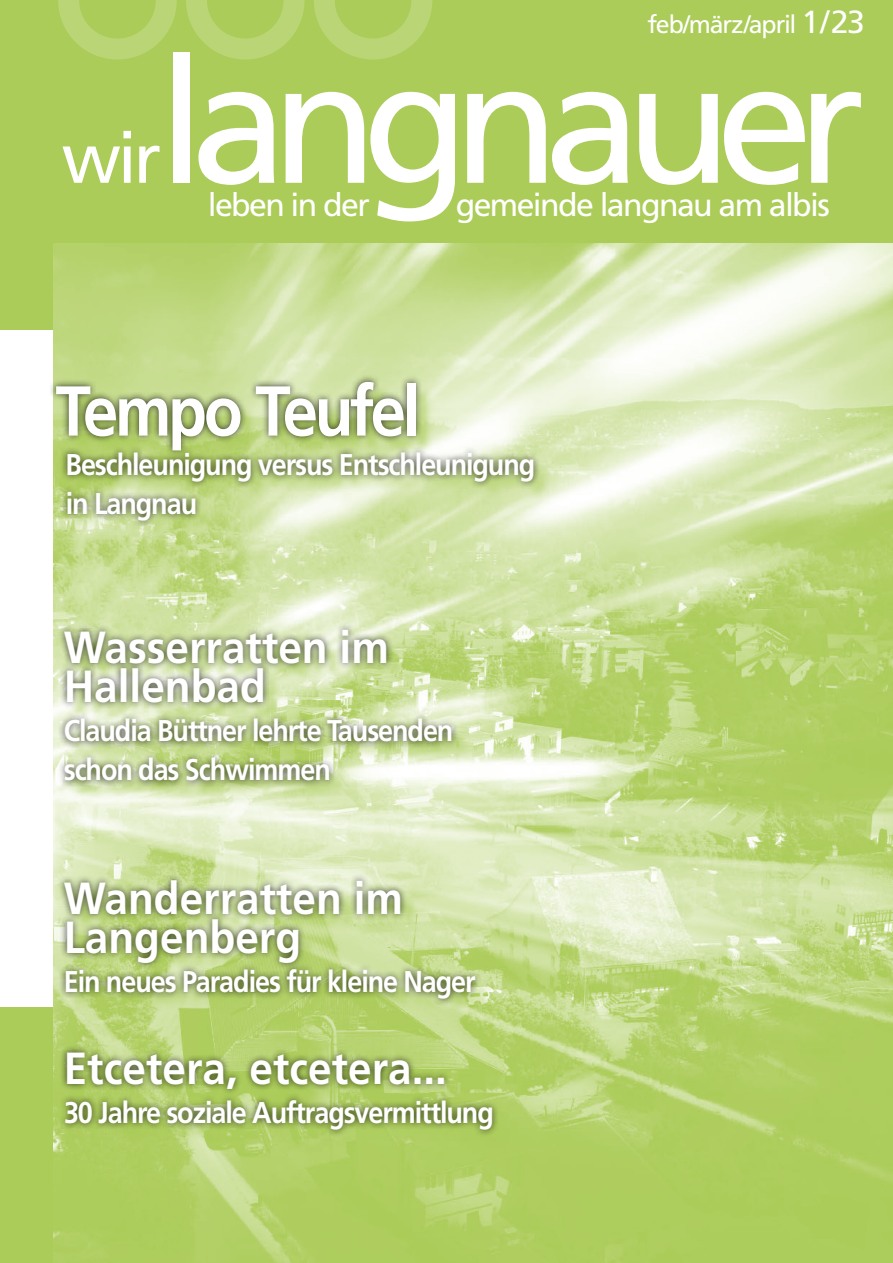
<style>
.page{position:relative;width:893px;height:1263px;background:#fff}
.page>*{position:absolute;margin:0;border:0;box-sizing:border-box;transform-origin:0 0}
.t1{font:174.3px "Frutiger";letter-spacing:-.09em;color:#fff}
.t2{font:71.1px "Frutiger";color:#fff}
.t3{font:700 70.5px "Frutiger LT Std";letter-spacing:-.055em;color:#fff;scale:.9 1}
.t4{font:700 45px/39px "Frutiger LT Std";color:#fff;scale:.94 1}
.t5{font:31.95px "Frutiger LT Std";letter-spacing:-.05em;color:#fff}
.t6{font:700 30px/39px "Frutiger LT Std";letter-spacing:-.04em;color:#fff;scale:.9 1}
.t7{font:24.9px "Frutiger LT Std";letter-spacing:-.05em;color:#fff}
.s1{font-size:31.95px}
</style>
<div class="page">
<div style="left:0;top:0;width:893px;height:330px;background:#abcc59"></div>
<div style="left:0;top:1007px;width:56px;height:256px;background:#abcc59"></div>
<svg style="left:58px;top:0;width:119px;height:60px"></svg>
<svg style="left:186px;top:0;width:119px;height:60px"></svg>
<svg style="left:314px;top:0;width:118px;height:60px"></svg>
<img style="left:53px;top:243px;width:840px;height:1020px">
<div style="left:67px;top:633px;width:403px;height:167px;background:#abcc59;opacity:.75"></div>
<div style="left:57px;top:623px;width:402px;height:165px;background:#000;opacity:.75"></div>
<div style="left:67px;top:882px;width:427px;height:135px;background:#abcc59;opacity:.75"></div>
<div style="left:57px;top:872px;width:426px;height:134px;background:#000;opacity:.75"></div>
<div style="left:68px;top:1055px;width:442px;height:93px;background:#abcc59;opacity:.75"></div>
<div style="left:58px;top:1045px;width:441px;height:92px;background:#000;opacity:.75"></div>
<div style="left:59px;top:384px;width:493px;height:155px;background:#abcc59;opacity:.75"></div>
<div style="left:49px;top:374px;width:492px;height:154px;background:#000;opacity:.75"></div>
<h2 class="t2" style="left:62px;top:116px;width:101px">wir</h2>
<p class="t7" style="left:647px;top:9px;width:219px">feb/märz/april <span class="s1">1/23</span></p>
<h1 class="t1" style="left:158px;top:20px;width:709px">langnauer</h1>
<p class="t5" style="left:208px;top:186px;width:164px">leben in der</p>
<p class="t5" style="left:456px;top:186px;width:376px">gemeinde langnau am albis</p>
<h3 class="t3" style="left:56px;top:370px;width:407px">Tempo Teufel</h3>
<p class="t6" style="left:66px;top:445px;width:523px">Beschleunigung versus Entschleunigung in Langnau</p>
<h3 class="t4" style="left:64px;top:628px;width:347px">Wasserratten im<br>Hallenbad</h3>
<p class="t6" style="left:64px;top:712px;width:434px">Claudia Büttner lehrte Tausenden schon das Schwimmen</p>
<h3 class="t4" style="left:64px;top:878px;width:362px">Wanderratten im<br>Langenberg</h3>
<p class="t6" style="left:64px;top:962px;width:459px">Ein neues Paradies für kleine Nager</p>
<h3 class="t4" style="left:64px;top:1049px;width:409px">Etcetera, etcetera...</h3>
<p class="t6" style="left:64px;top:1093px;width:479px">30 Jahre soziale Auftragsvermittlung</p>
</div>
